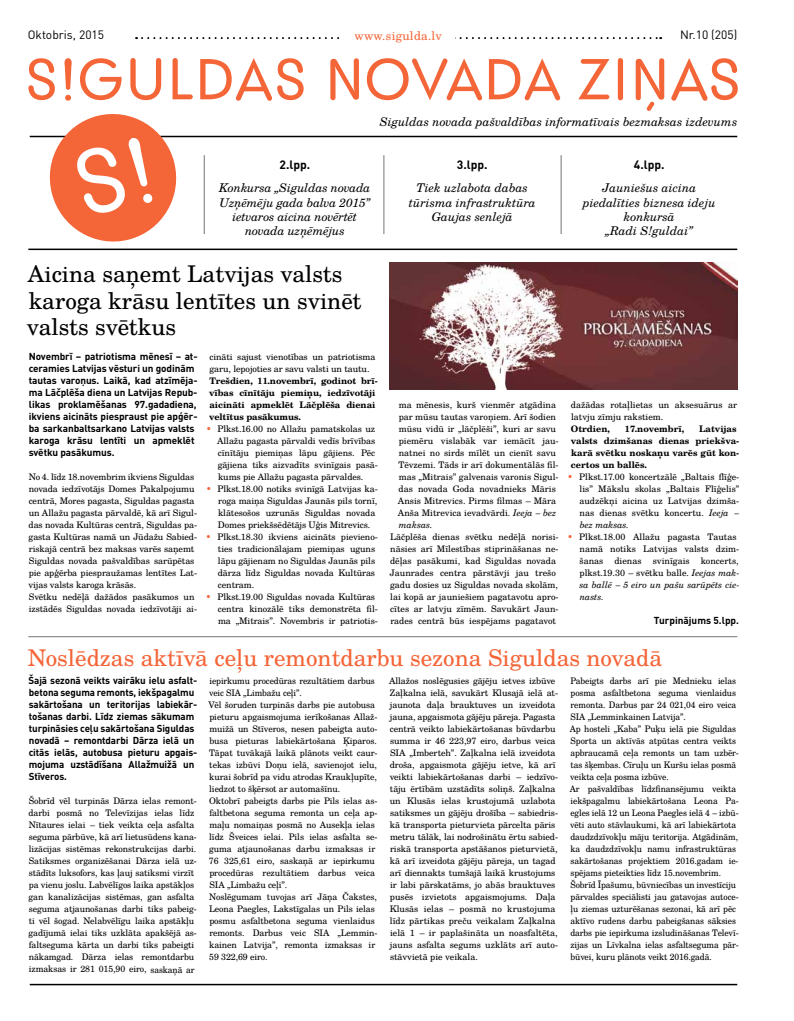
<style>
.page{position:relative;width:794px;height:1021px;background:#fff}
.page>*{position:absolute;margin:0;border:0;box-sizing:border-box;transform-origin:0 0}
.t1{font:23px/26px "Te X Gyre Schola";color:#000}
.t2{font:23px "Te X Gyre Schola";color:#f46538}
.t3{font:italic 12px/14.4px "Te X Gyre Schola";color:#000;text-align:center}
.t4{font:12px "DIN Pro";color:#000}
.t5{font:700 12px "DIN Pro";color:#000}
.t6{font:12px "Te X Gyre Schola";letter-spacing:.02em;color:#f46538}
.t7{font:700 10px/12px "DIN Pro";letter-spacing:-.01em;color:#000}
.t8{font:9px/12px "Te X Gyre Schola";letter-spacing:-.01em;color:#000}
.t9{font:9px/12px "Te X Gyre Schola";letter-spacing:-.01em;color:#000;scale:.95 1}
.t10{font:700 9px/12px "Te X Gyre Schola";letter-spacing:-.01em;color:#000}
.s1{color:#f46538}
.s2{font-style:italic}
</style>
<div class="page">
<svg style="left:330px;top:58px;width:29px;height:42px"></svg>
<svg style="left:80px;top:58px;width:42px;height:42px"></svg>
<svg style="left:65px;top:58px;width:7px;height:43px"></svg>
<svg style="left:28px;top:58px;width:27px;height:42px"></svg>
<svg style="left:130px;top:58px;width:31px;height:42px"></svg>
<svg style="left:172px;top:58px;width:21px;height:41px"></svg>
<svg style="left:200px;top:58px;width:104px;height:43px"></svg>
<svg style="left:671px;top:58px;width:67px;height:43px"></svg>
<svg style="left:618px;top:58px;width:5px;height:42px"></svg>
<svg style="left:635px;top:58px;width:29px;height:53px"></svg>
<svg style="left:489px;top:58px;width:71px;height:42px"></svg>
<svg style="left:367px;top:58px;width:115px;height:42px"></svg>
<svg style="left:578px;top:59px;width:31px;height:40px"></svg>
<svg style="left:136px;top:37px;width:525px;height:2px"></svg>
<hr style="left:30px;top:136px;width:707px;height:1px;background:#000">
<hr style="left:204px;top:155px;width:1px;height:79px;background:#787370">
<hr style="left:383px;top:155px;width:1px;height:79px;background:#787370">
<hr style="left:561px;top:155px;width:1px;height:79px;background:#787370">
<svg style="left:43px;top:114px;width:140px;height:128px"></svg>
<hr style="left:30px;top:983px;width:707px;height:2px;background:#000">
<hr style="left:28px;top:248px;width:709px;height:2px;background:#000">
<div style="left:341px;top:31px;width:114px;height:15px;background:#fff"></div>
<img style="left:390px;top:262px;width:347px;height:127px">
<hr style="left:28px;top:636px;width:709px;height:1px;background:#787370">
<h2 class="t4" style="left:28px;top:26px;width:78px">Oktobris, 2015</h2>
<h2 class="t4" style="left:680px;top:26px;width:59px">Nr.10 (205)</h2>
<h2 class="t6" style="left:354px;top:27px;width:89px">www.sigulda.lv</h2>
<h2 class="t3" style="left:380px;top:114px;width:359px">Siguldas novada pašvaldības informatīvais bezmaksas izdevums</h2>
<h2 class="t5" style="left:279px;top:157px;width:32px">2.lpp.</h2>
<h2 class="t5" style="left:457px;top:157px;width:32px">3.lpp.</h2>
<h2 class="t5" style="left:634px;top:157px;width:32px">4.lpp.</h2>
<h2 class="t3" style="left:219px;top:180px;width:153px">Konkursa „Siguldas novada<br>Uzņēmēju gada balva 2015” ietvaros aicina novērtēt novada uzņēmējus</h2>
<h2 class="t3" style="left:409px;top:180px;width:128px">Tiek uzlabota dabas tūrisma infrastruktūra<br>Gaujas senlejā</h2>
<h2 class="t3" style="left:583px;top:180px;width:134px">Jauniešus aicina piedalīties biznesa ideju konkursā<br>„Radi S!guldai”</h2>
<h1 class="t1" style="left:27px;top:260px;width:336px">Aicina saņemt Latvijas valsts karoga krāsu lentītes un svinēt valsts svētkus</h1>
<p class="t7" style="left:29px;top:350px;width:170px">Novembrī – patriotisma mēnesī – at&shy;ceramies Latvijas vēsturi un godinām tautas varoņus. Laikā, kad atzīmēja&shy;ma Lāčplēša diena un Latvijas Repub&shy;likas proklamēšanas 97.gadadiena, ikviens aicināts piespraust pie apģēr&shy;ba sarkanbaltsarkano Latvijas valsts karoga krāsu lentīti un apmeklēt svētku pasākumus.</p>
<p class="t8" style="left:28px;top:470px;width:170px">No 4. līdz 18.novembrim ikviens Siguldas novada iedzīvotājs Domes Pakalpojumu centrā, Mores pagasta, Siguldas pagasta un Allažu pagasta pārvaldē, kā arī Sigul&shy;das novada Kultūras centrā, Siguldas pa&shy;gasta Kultūras namā un Jūdažu Sabied&shy;riskajā centrā bez maksas varēs saņemt Siguldas novada pašvaldības sarūpētas pie apģērba piespraužamas lentītes Lat&shy;vijas valsts karoga krāsās.<br>Svētku nedēļā dažādos pasākumos un izstādēs Siguldas novada iedzīvotāji ai-</p>
<p class="t8" style="left:209px;top:350px;width:167px">cināti sajust vienotības un patriotisma garu, lepojoties ar savu valsti un tautu.</p>
<p class="t10" style="left:209px;top:374px;width:170px">Trešdien, 11.novembrī, godinot brī&shy;vības cīnītāju piemiņu, iedzīvotāji aicināti apmeklēt Lāčplēša dienai veltītus pasākumus.</p>
<p class="t8" style="left:217px;top:422px;width:162px;text-indent:-11px"><span class="s1">•</span> Plkst.16.00 no Allažu pamatskolas uz Allažu pagasta pārvaldi vedīs brīvības cīnītāju piemiņas lāpu gājiens. Pēc gājiena tiks aizvadīts svinīgais pasā&shy;kums pie Allažu pagasta pārvaldes.</p>
<p class="t8" style="left:218px;top:482px;width:161px;text-indent:-12px"><span class="s1">•</span> Plkst.18.00 notiks svinīgā Latvijas ka&shy;roga maiņa Siguldas Jaunās pils tornī, klātesošos uzrunās Siguldas novada Domes priekšsēdētājs Uģis Mitrevics.</p>
<p class="t8" style="left:218px;top:530px;width:161px;text-indent:-12px"><span class="s1">•</span> Plkst.18.30 ikviens aicināts pievieno&shy;ties tradicionālajam piemiņas uguns lāpu gājienam no Siguldas Jaunās pils dārza līdz Siguldas novada Kultūras centram.</p>
<p class="t8" style="left:218px;top:590px;width:161px;text-indent:-12px"><span class="s1">•</span> Plkst.19.00 Siguldas novada Kultūras centra kinozālē tiks demonstrēta fil&shy;ma „Mitrais”. Novembris ir patriotis-</p>
<p class="t8" style="left:398px;top:398px;width:162px">ma mēnesis, kurš vienmēr atgādina par mūsu tautas varoņiem. Arī šodien mūsu vidū ir „lāčplēši”, kuri ar savu piemēru vislabāk var iemācīt jau&shy;natnei no sirds mīlēt un cienīt savu Tēvzemi. Tāds ir arī dokumentālās fil&shy;mas „Mitrais” galvenais varonis Sigul&shy;das novada Goda novadnieks Māris Ansis Mitrevics. Pirms filmas – Māra Anša Mitrevica ievadvārdi. <span class="s2">Ieeja – bez maksas.</span></p>
<p class="t8" style="left:390px;top:530px;width:170px">Lāčplēša dienas svētku nedēļā norisi&shy;nāsies arī Mīlestības stiprināšanas ne&shy;dēļas pasākumi, kad Siguldas novada Jaunrades centra pārstāvji jau trešo gadu dosies uz Siguldas novada skolām, lai kopā ar jauniešiem pagatavotu apro&shy;cītes ar latvju zīmēm. Savukārt Jaun&shy;rades centrā būs iespējams pagatavot</p>
<p class="t8" style="left:571px;top:398px;width:168px">dažādas rotaļlietas un aksesuārus ar latvju zīmju rakstiem.</p>
<p class="t10" style="left:571px;top:422px;width:41px">Otrdien,</p>
<p class="t10" style="left:625px;top:422px;width:61px">17.novembrī,</p>
<p class="t10" style="left:571px;top:422px;width:170px;text-indent:128px">Latvijas valsts dzimšanas dienas priekšva&shy;karā svētku noskaņu varēs gūt kon&shy;certos un ballēs.</p>
<p class="t8" style="left:579px;top:470px;width:161px;text-align:justify;text-indent:-12px"><span class="s1">•</span> Plkst.17.00 koncertzālē „Baltais flīģe&shy;lis” Mākslu skolas „Baltais Flīģelis” audzēkņi aicina uz Latvijas dzimša&shy;nas dienas svētku koncertu. <span class="s2">Ieeja – bez maksas.</span></p>
<p class="t8" style="left:579px;top:530px;width:161px;text-indent:-12px"><span class="s1">•</span> Plkst.18.00 Allažu pagasta Tautas namā notiks Latvijas valsts dzim&shy;šanas dienas svinīgais koncerts, plkst.19.30 – svētku balle. <span class="s2">Ieejas mak&shy;sa ballē – 5 eiro un pašu sarūpēts cie&shy;nasts.</span></p>
<p class="t7" style="left:654px;top:614px;width:87px">Turpinājums 5.lpp.</p>
<h1 class="t2" style="left:28px;top:640px;width:636px">Noslēdzas aktīvā ceļu remontdarbu sezona Siguldas novadā</h1>
<p class="t7" style="left:29px;top:674px;width:170px">Šajā sezonā veikts vairāku ielu asfalt&shy;betona seguma remonts, iekšpagalmu sakārtošana un teritorijas labiekār&shy;tošanas darbi. Līdz ziemas sākumam turpināsies ceļu sakārtošana Siguldas novadā – remontdarbi Dārza ielā un citās ielās, autobusa pieturu apgais&shy;mojuma uzstādīšana Allažmuižā un Stīveros.</p>
<p class="t8" style="left:29px;top:794px;width:170px">Šobrīd vēl turpinās Dārza ielas remont&shy;darbi posmā no Televīzijas ielas līdz Nītaures ielai – tiek veikta ceļa asfalta seguma pārbūve, kā arī lietusūdens kana&shy;lizācijas sistēmas rekonstrukcijas darbi.<br>Satiksmes organizēšanai Dārza ielā uz&shy;stādīts luksofors, kas ļauj satiksmi virzīt pa vienu joslu. Labvēlīgos laika apstākļos gan kanalizācijas sistēmas, gan asfalta seguma atjaunošanas darbi tiks pabeig&shy;ti vēl šogad. Nelabvēlīgu laika apstākļu gadījumā ielai tiks uzklāta apakšējā as&shy;faltseguma kārta un darbi tiks pabeigti nākamgad. Dārza ielas remontdarbu izmaksas ir 281 015,90 eiro, saskaņā ar</p>
<p class="t9" style="left:209px;top:674px;width:179px">iepirkumu procedūras rezultātiem darbus veic SIA „Limbažu ceļi”.<br>Vēl šoruden turpinās darbs pie autobusa pieturu apgaismojuma ierīkošanas Allaž&shy;muižā un Stīveros, nesen pabeigta auto&shy;busa pieturas labiekārtošana Ķiparos.<br>Tāpat tuvākajā laikā plānots veikt caur&shy;tekas izbūvi Doņu ielā, savienojot ielu, kurai šobrīd pa vidu atrodas Kraukļupīte, liedzot to šķērsot ar automašīnu.<br>Oktobrī pabeigts darbs pie Pils ielas as&shy;faltbetona seguma remonta un ceļa ap&shy;maļu nomaiņas posmā no Ausekļa ielas līdz Šveices ielai. Pils ielas asfalta se&shy;guma atjaunošanas darbu izmaksas ir 76 325,61 eiro, saskaņā ar iepirkumu procedūras rezultātiem darbus veica SIA „Limbažu ceļi”.<br>Noslēgumam tuvojas arī Jāņa Čakstes, Leona Paegles, Lakstīgalas un Pils ielas posmu asfaltbetona seguma vienlaidus remonts. Darbus veic SIA „Lemmin&shy;kainen Latvija”, remonta izmaksas ir 59 322,69 eiro.</p>
<p class="t8" style="left:389px;top:674px;width:170px">Allažos noslēgusies gājēju ietves izbūve Zaļkalna ielā, savukārt Klusajā ielā at&shy;jaunota daļa brauktuves un izveidota jauna, apgaismota gājēju pāreja. Pagasta centrā veikto labiekārtošanas būvdarbu summa ir 46 223,97 eiro, darbus veica SIA „Imberteh”. Zaļkalna ielā izveidota droša, apgaismota gājēju ietve, kā arī veikti labiekārtošanas darbi – iedzīvo&shy;tāju ērtībām uzstādīts soliņš. Zaļkalna un Klusās ielas krustojumā uzlabota satiksmes un gājēju drošība – sabiedris&shy;kā transporta pieturvieta pārcelta pāris metru tālāk, lai nodrošinātu ērtu sabied&shy;riskā transporta apstāšanos pieturvietā, kā arī izveidota gājēju pāreja, un tagad arī diennakts tumšajā laikā krustojums ir labi pārskatāms, jo abās brauktuves pusēs izvietots apgaismojums. Daļa Klusās ielas – posmā no krustojuma līdz pārtikas preču veikalam Zaļkalna ielā 1 – ir paplašināta un noasfaltēta, jauns asfalta segums uzklāts arī auto&shy;stāvvietā pie veikala.</p>
<p class="t9" style="left:569px;top:674px;width:179px">Pabeigts darbs arī pie Mednieku ielas posma asfaltbetona seguma vienlaidus remonta. Darbus par 24 021,04 eiro veica SIA „Lemminkainen Latvija”.<br>Ap hosteli „Kaba” Puķu ielā pie Siguldas Sporta un aktīvās atpūtas centra veikts apbraucamā ceļa remonts un tam uzbēr&shy;tas šķembas. Cīruļu un Kuršu ielas posmā veikta ceļa posma izbūve.<br>Ar pašvaldības līdzfinansējumu veikta iekšpagalmu labiekārtošana Leona Pa&shy;egles ielā 12 un Leona Paegles ielā 4 – izbū&shy;vēti auto stāvlaukumi, kā arī labiekārtota daudzdzīvokļu māju teritorija. Atgādinām, ka daudzdzīvokļu namu infrastruktūras sakārtošanas projektiem 2016.gadam ie&shy;spējams pieteikties līdz 15.novembrim.<br>Šobrīd Īpašumu, būvniecības un investīciju pārvaldes speciālisti jau gatavojas autoce&shy;ļu ziemas uzturēšanas sezonai, kā arī pēc aktīvo rudens darbu pabeigšanas sāksies darbs pie iepirkuma izsludināšanas Televī&shy;zijas un Līvkalna ielas asfaltseguma pār&shy;būvei, kuru plānots veikt 2016.gadā.</p>
</div>
